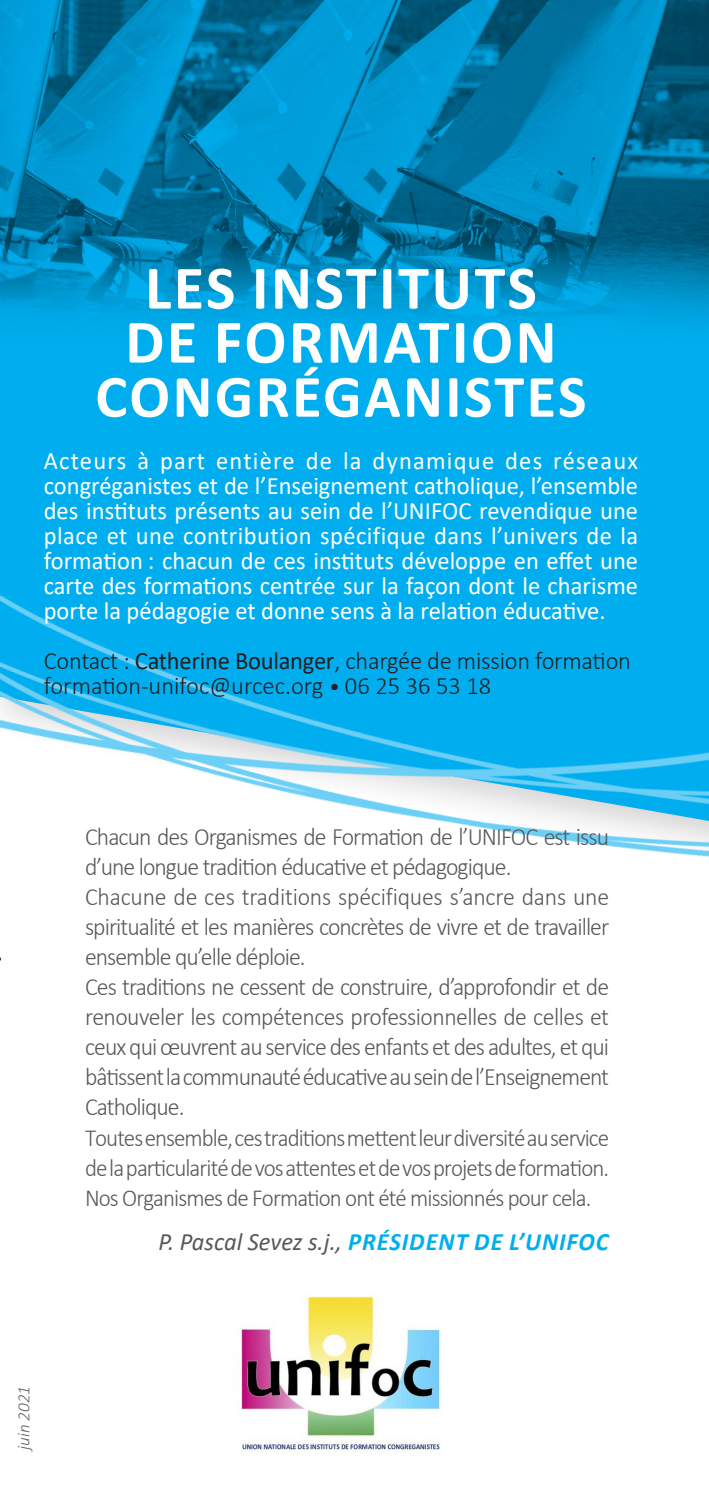
<style>
.page{position:relative;width:709px;height:1489px;background:#fff}
.page>*{position:absolute;margin:0;border:0;box-sizing:border-box;transform-origin:0 0}
.t1{font:700 62.25px/54px "Calibri";letter-spacing:.04em;color:#fff;text-align:center}
.t2{font:700 60.5px "Calibri";letter-spacing:.04em;color:#fff}
.t3{font:300 25px/30px "Calibri";letter-spacing:-.04em;color:#57585a;scale:.95 1}
.t4{font:25px/25px "Calibri";color:#fff;text-align:justify}
.t5{font:300 25px/25px "Calibri";letter-spacing:-.01em;color:#231f20}
.t6{font:italic 700 25px "Calibri";letter-spacing:.04em;color:#00aeef}
.t7{font:300 24.5px/30px "Calibri";letter-spacing:-.04em;color:#57585a;text-align:justify;scale:.94 1}
.t8{font:italic 300 17.5px "Calibri";color:#636366}
.s1{font-weight:400}
.s2{font-size:22.5px}
.s3{font-weight:400;color:#57585a}
</style>
<div class="page">
<div style="left:0;top:355px;width:709px;height:240px;background:#00aeef"></div>
<img style="left:241px;top:1296px;width:201px;height:157px">
<img style="left:0;top:595px;width:709px;height:262px">
<img style="left:0;top:0;width:709px;height:355px">
<p class="t1" style="left:125px;top:260px;width:433px">LES INSTITUTS<br>DE FORMATION</p>
<p class="t2" style="left:95px;top:354px;width:492px">CONGRÉGANISTES</p>
<p class="t4" style="left:44px;top:448px;width:596px">Acteurs à part entière de la dynamique des réseaux congréganistes et de l’Enseignement catholique, l’ensemble des instituts présents au sein de l’UNIFOC revendique une place et une contribution spécifique dans l’univers de la formation : chacun de ces instituts développe en effet une carte des formations centrée sur la façon dont le charisme porte la pédagogie et donne sens à la relation éducative.</p>
<p class="t5" style="left:44px;top:648px;width:588px">Contact : <span class="s1">Catherine Boulanger</span>, chargée de mission formation formation-unifoc@urcec.org <span class="s2">•</span> 06 25 36 53 18</p>
<p class="t3" style="left:85px;top:821px;width:553px">Chacun des Organismes de Formation de l’UNIFOC est issu d’une longue tradition éducative et pédagogique.<br>Chacune de ces traditions spécifiques s’ancre dans une spiritualité et les manières concrètes de vivre et de travailler ensemble qu’elle déploie.<br>Ces traditions ne cessent de construire, d’approfondir et de renouveler les compétences professionnelles de celles et ceux qui œuvrent au service des enfants et des adultes, et qui bâtissent la communauté éducative au sein de l’Enseignement Catholique.</p>
<p class="t7" style="left:85px;top:1122px;width:559px">Toutes ensemble, ces traditions mettent leur diversité au service de la particularité de vos attentes et de vos projets de formation.<br>Nos Organismes de Formation ont été missionnés pour cela.</p>
<p class="t6" style="left:158px;top:1223px;width:452px"><span class="s3">P. Pascal Sevez s.j.,</span> PRÉSIDENT DE L’UNIFOC</p>
<p class="t8" style="left:13px;top:1449px;width:65px;rotate:-90deg">juin 2021</p>
</div>
